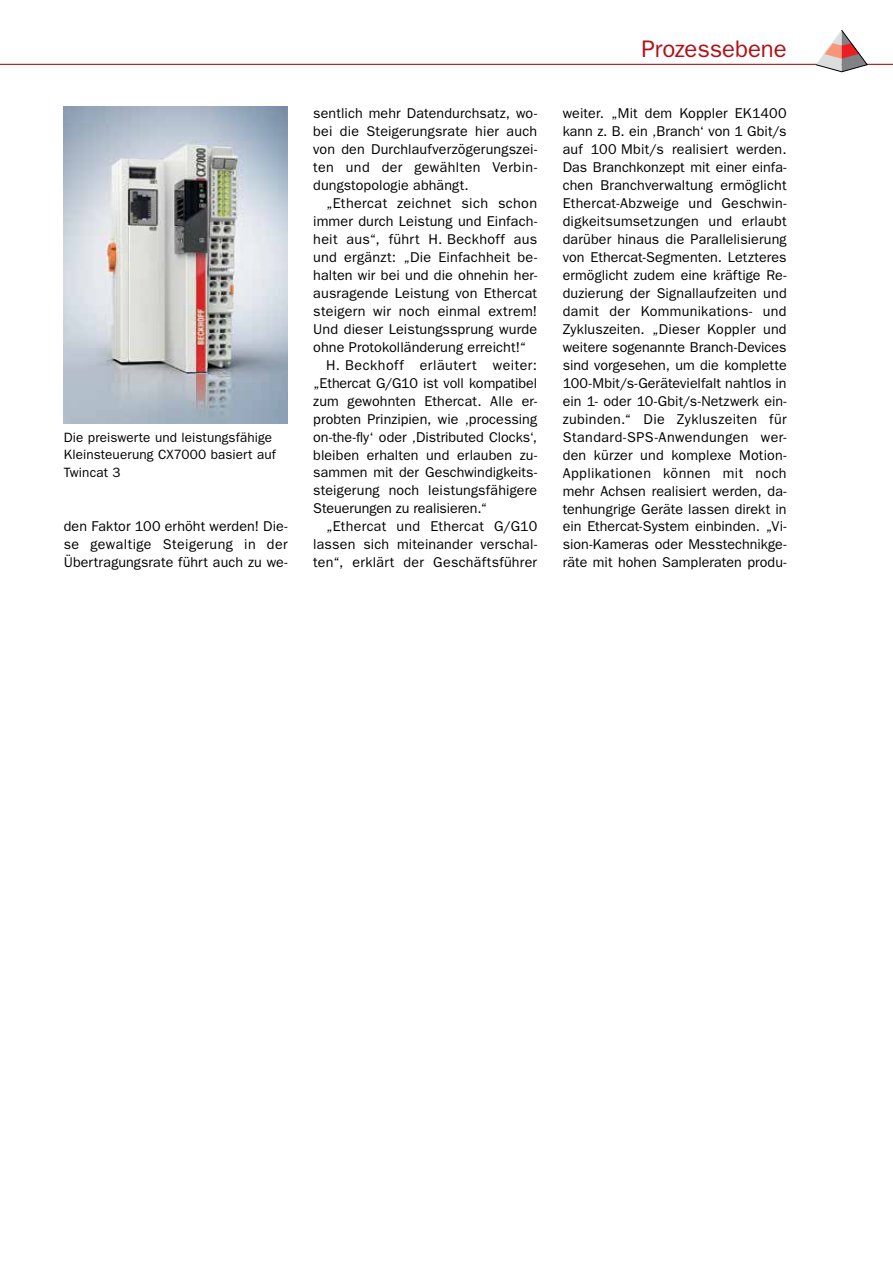
<style>
.page{position:relative;width:893px;height:1263px;background:#fff}
.page>*{position:absolute;margin:0;border:0;box-sizing:border-box;transform-origin:0 0}
.t1{font:24px "ITC Franklin Gothic Std";letter-spacing:-.005em;color:#b11116}
.t2{font:14.25px/18px "ITC Franklin Gothic Std";letter-spacing:.01em;color:#000;text-align:justify}
.t3{font:14.25px "ITC Franklin Gothic Std";letter-spacing:.035em;color:#000}
.t4{font:13.5px/18px "ITC Franklin Gothic Std";letter-spacing:.005em;color:#000}
</style>
<div class="page">
<hr style="left:0;top:64px;width:893px;height:1px;background:#b11116">
<svg style="left:815px;top:30px;width:53px;height:42px"></svg>
<img style="left:64px;top:106px;width:224px;height:317px">
<p class="t4" style="left:64px;top:428px;width:214px">Die preiswerte und leistungsfähige<br>Kleinsteuerung CX7000 basiert auf<br>Twincat 3</p>
<p class="t2" style="left:64px;top:518px;width:225px">den Faktor 100 erhöht werden! Die&shy;se gewaltige Steigerung in der Übertragungsrate führt auch zu we-</p>
<p class="t2" style="left:313px;top:104px;width:225px">sentlich mehr Datendurchsatz, wo&shy;bei die Steigerungsrate hier auch von den Durchlaufverzögerungszei&shy;ten und der gewählten Verbin&shy;dungstopologie abhängt.</p>
<p class="t2" style="left:326px;top:194px;width:213px">„Ethercat zeichnet sich schon</p>
<p class="t2" style="left:313px;top:212px;width:225px">immer durch Leistung und Einfach-</p>
<p class="t2" style="left:313px;top:230px;width:225px">heit aus“, führt H. Beckhoff aus</p>
<p class="t2" style="left:313px;top:248px;width:225px">und ergänzt: „Die Einfachheit be-</p>
<p class="t2" style="left:313px;top:266px;width:225px">halten wir bei und die ohnehin her-</p>
<p class="t2" style="left:313px;top:284px;width:225px">ausragende Leistung von Ethercat</p>
<p class="t2" style="left:313px;top:302px;width:225px">steigern wir noch einmal extrem!</p>
<p class="t2" style="left:313px;top:320px;width:225px">Und dieser Leistungssprung wurde</p>
<p class="t2" style="left:313px;top:338px;width:215px">ohne Protokolländerung erreicht!“</p>
<p class="t3" style="left:326px;top:357px;width:213px">H. Beckhoff erläutert weiter:</p>
<p class="t2" style="left:313px;top:374px;width:225px">„Ethercat G/G10 ist voll kompatibel</p>
<p class="t2" style="left:313px;top:392px;width:225px">zum gewohnten Ethercat. Alle er-</p>
<p class="t2" style="left:313px;top:410px;width:225px">probten Prinzipien, wie ‚processing</p>
<p class="t2" style="left:313px;top:428px;width:225px">on-the-fly‘ oder ‚Distributed Clocks‘,</p>
<p class="t2" style="left:313px;top:446px;width:225px">bleiben erhalten und erlauben zu-</p>
<p class="t2" style="left:313px;top:464px;width:225px">sammen mit der Geschwindigkeits-</p>
<p class="t2" style="left:313px;top:482px;width:225px">steigerung noch leistungsfähigere</p>
<p class="t2" style="left:313px;top:500px;width:176px">Steuerungen zu realisieren.“</p>
<p class="t2" style="left:326px;top:518px;width:213px">„Ethercat und Ethercat G/G10</p>
<p class="t2" style="left:313px;top:536px;width:225px">lassen sich miteinander verschal-</p>
<p class="t2" style="left:313px;top:554px;width:225px">ten“, erklärt der Geschäftsführer</p>
<h1 class="t1" style="left:641px;top:35px;width:147px">Prozessebene</h1>
<p class="t2" style="left:563px;top:104px;width:225px">weiter. „Mit dem Koppler EK1400 kann z. B. ein ‚Branch‘ von 1 Gbit/s auf 100 Mbit/s realisiert werden.<br>Das Branchkonzept mit einer einfa&shy;chen Branchverwaltung ermöglicht Ethercat-Abzweige und Geschwin&shy;digkeitsumsetzungen und erlaubt darüber hinaus die Parallelisierung von Ethercat-Segmenten. Letzteres ermöglicht zudem eine kräftige Re&shy;duzierung der Signallaufzeiten und damit der Kommunikations- und Zykluszeiten. „Dieser Koppler und weitere sogenannte Branch-Devices sind vorgesehen, um die komplette 100-Mbit/s-Gerätevielfalt nahtlos in ein 1- oder 10-Gbit/s-Netzwerk ein&shy;zubinden.“ Die Zykluszeiten für Standard-SPS-Anwendungen wer&shy;den kürzer und komplexe Motion-Applikationen können mit noch mehr Achsen realisiert werden, da&shy;tenhungrige Geräte lassen direkt in ein Ethercat-System einbinden. „Vi&shy;sion-Kameras oder Messtechnikge&shy;räte mit hohen Sampleraten produ-</p>
</div>
